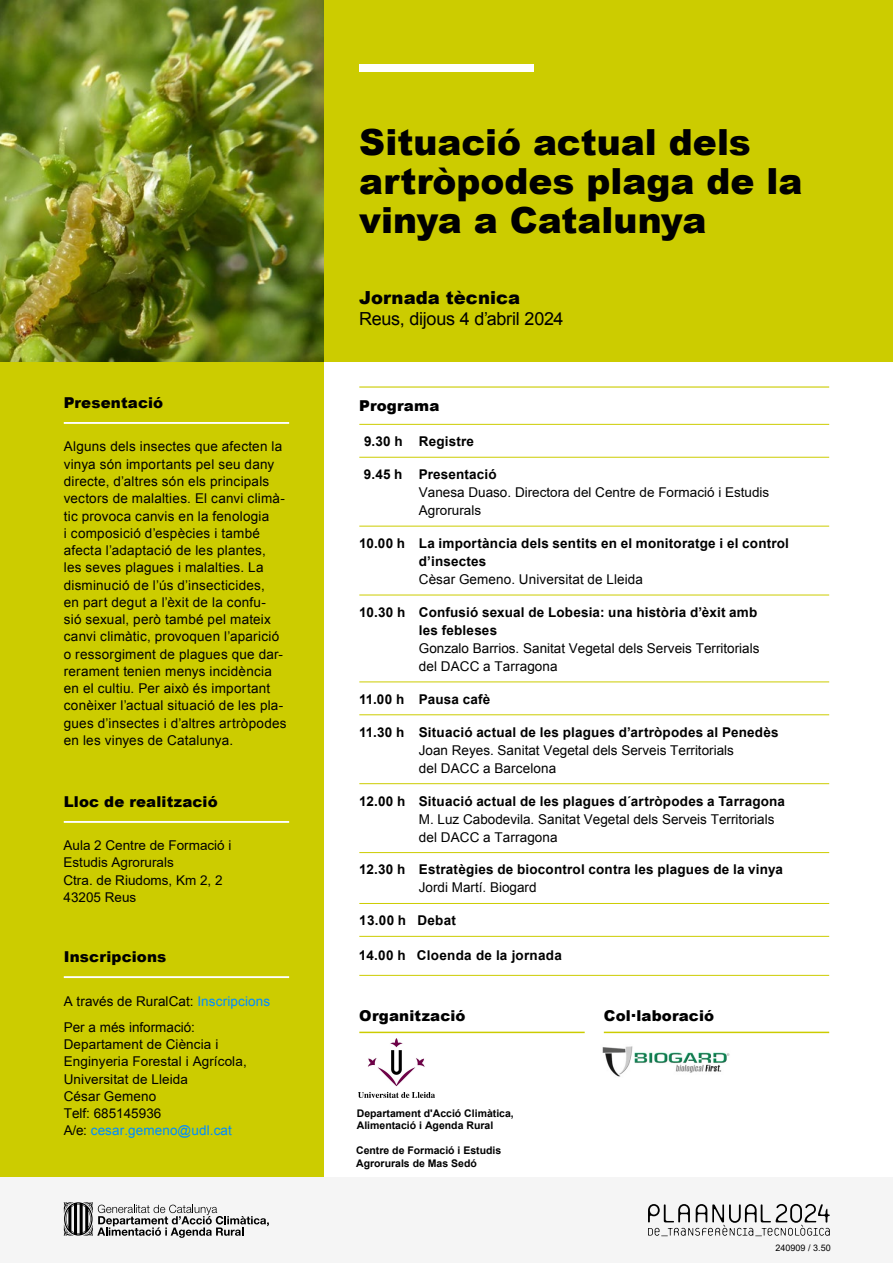
<style>
.page{position:relative;width:893px;height:1263px;background:#fff}
.page>*{position:absolute;margin:0;border:0;box-sizing:border-box;transform-origin:0 0}
.t1{font:900 36px/39px "Arial";color:#000}
.t2{font:18px "Arial";letter-spacing:-.015em;color:#000}
.t3{font:900 18px "Arial";letter-spacing:.005em;color:#000}
.t4{font:900 15px "Arial";letter-spacing:.01em;color:#000}
.P4{font:13.5px/17.2px "Arial";letter-spacing:.015em;color:#000}
.P1{font:13.5px/18px "Arial";color:#000}
.P1-2{font:700 13.5px/18px "Arial";letter-spacing:.015em;color:#000}
.t5{font:700 10.5px/12.6px "Arial";color:#000}
.t6{font:9px "Arial";color:#000}
.s1{color:#008cff}
.s2{font-weight:700}
.s3{font-weight:400}
</style>
<div class="page">
<div style="left:0;top:361px;width:323px;height:817px;background:#cc0"></div>
<div style="left:323px;top:0;width:570px;height:361px;background:#cc0"></div>
<div style="left:0;top:1178px;width:893px;height:85px;background:#f5f5f5"></div>
<svg style="left:648px;top:1204px;width:182px;height:32px"></svg>
<svg style="left:64px;top:1202px;width:205px;height:36px"></svg>
<div style="left:359px;top:64px;width:175px;height:7px;background:#fff"></div>
<hr style="left:64px;top:422px;width:225px;height:2px;background:#fff">
<hr style="left:64px;top:821px;width:225px;height:2px;background:#fff">
<hr style="left:64px;top:976px;width:225px;height:2px;background:#fff">
<hr style="left:359px;top:1032px;width:226px;height:1px;background:#cc0">
<hr style="left:604px;top:1032px;width:225px;height:1px;background:#cc0">
<img style="left:0;top:0;width:323px;height:361px">
<hr style="left:359px;top:386px;width:470px;height:2px;background:#cc0">
<hr style="left:359px;top:424px;width:470px;height:1px;background:#cc0">
<hr style="left:359px;top:457px;width:470px;height:1px;background:#cc0">
<hr style="left:359px;top:526px;width:470px;height:1px;background:#cc0">
<hr style="left:359px;top:595px;width:470px;height:1px;background:#cc0">
<hr style="left:359px;top:681px;width:470px;height:1px;background:#cc0">
<hr style="left:359px;top:714px;width:470px;height:1px;background:#cc0">
<hr style="left:359px;top:783px;width:470px;height:1px;background:#cc0">
<hr style="left:359px;top:852px;width:470px;height:1px;background:#cc0">
<hr style="left:359px;top:903px;width:470px;height:1px;background:#cc0">
<hr style="left:359px;top:936px;width:470px;height:1px;background:#cc0">
<img style="left:602px;top:1046px;width:128px;height:31px">
<img style="left:358px;top:1038px;width:76px;height:60px">
<hr style="left:359px;top:975px;width:470px;height:1px;background:#cc0">
<h6 class="t4" style="left:64px;top:392px;width:101px">Presentació</h6>
<p class="P4" style="left:64px;top:438px;width:224px">Alguns dels insectes que afecten la vinya són importants pel seu dany directe, d’altres són els principals vectors de malalties. El canvi climà&shy;tic provoca canvis en la fenologia<br>i composició d’espècies i també afecta l’adaptació de les plantes, les seves plagues i malalties. La disminució de l’ús d’insecticides,<br>en part degut a l’èxit de la confu&shy;sió sexual, però també pel mateix canvi climàtic, provoquen l’aparició o ressorgiment de plagues que dar&shy;rerament tenien menys incidència en el cultiu. Per això és important conèixer l’actual situació de les pla&shy;gues d’insectes i d’altres artròpodes en les vinyes de Catalunya.</p>
<h6 class="t4" style="left:64px;top:791px;width:155px">Lloc de realització</h6>
<p class="P4" style="left:63px;top:837px;width:170px">Aula 2 Centre de Formació i<br>Estudis Agrorurals<br>Ctra. de Riudoms, Km 2, 2<br>43205 Reus</p>
<h6 class="t4" style="left:64px;top:946px;width:104px">Inscripcions</h6>
<p class="P4" style="left:64px;top:992px;width:208px">A través de RuralCat: <span class="s1">Inscripcions</span></p>
<p class="P4" style="left:64px;top:1019px;width:184px">Per a més informació:<br>Departament de Ciència i<br>Enginyeria Forestal i Agrícola,<br>Universitat de Lleida<br>César Gemeno<br>Telf: 685145936<br>A/e: <span class="s1">cesar.gemeno@udl.cat</span></p>
<h1 class="t1" style="left:359px;top:122px;width:445px">Situació actual dels artròpodes plaga de la vinya a Catalunya</h1>
<h2 class="t3" style="left:359px;top:285px;width:162px">Jornada tècnica</h2>
<h3 class="t2" style="left:359px;top:307px;width:206px">Reus, dijous 4 d’abril 2024</h3>
<h4 class="t4" style="left:359px;top:395px;width:82px">Programa</h4>
<p class="P1-2" style="left:364px;top:433px;width:112px">9.30 h Registre</p>
<p class="P1" style="left:419px;top:465px;width:352px;text-indent:-55px"><span class="s2">9.45 h Presentació<br></span>Vanesa Duaso. Directora del Centre de Formació i Estudis<br>Agrorurals</p>
<p class="P1-2" style="left:419px;top:535px;width:372px;text-indent:-60px">10.00 h La importància dels sentits en el monitoratge i el control d’insectes<br><span class="s3">Cèsar Gemeno. Universitat de Lleida</span></p>
<p class="P1" style="left:419px;top:603px;width:342px;text-indent:-60px"><span class="s2">10.30 h Confusió sexual de Lobesia: una història d’èxit amb les febleses<br></span>Gonzalo Barrios. Sanitat Vegetal dels Serveis Territorials del DACC a Tarragona</p>
<p class="P1-2" style="left:359px;top:690px;width:133px">11.00 h Pausa cafè</p>
<p class="P1" style="left:419px;top:723px;width:361px;text-indent:-60px"><span class="s2">11.30 h Situació actual de les plagues d’artròpodes al Penedès<br></span>Joan Reyes. Sanitat Vegetal dels Serveis Territorials<br>del DACC a Barcelona</p>
<p class="P1" style="left:419px;top:792px;width:368px;text-indent:-60px"><span class="s2">12.00 h Situació actual de les plagues d´artròpodes a Tarragona<br></span>M. Luz Cabodevila. Sanitat Vegetal dels Serveis Territorials del DACC a Tarragona</p>
<p class="P1-2" style="left:419px;top:861px;width:366px;text-indent:-60px">12.30 h Estratègies de biocontrol contra les plagues de la vinya<br><span class="s3">Jordi Martí. Biogard</span></p>
<p class="P1-2" style="left:359px;top:912px;width:98px">13.00 h Debat</p>
<p class="P1-2" style="left:359px;top:947px;width:205px">14.00 h Cloenda de la jornada</p>
<h5 class="t4" style="left:359px;top:1005px;width:108px">Organització</h5>
<p class="t4" style="left:604px;top:1005px;width:112px">Col·laboració</p>
<p class="t5" style="left:357px;top:1107px;width:159px">Departament d'Acció Climàtica,<br>Alimentació i Agenda Rural</p>
<p class="t5" style="left:356px;top:1144px;width:147px">Centre de Formació i Estudis<br>Agrorurals de Mas Sedó</p>
<p class="t6" style="left:776px;top:1242px;width:57px">240909 / 3.50</p>
</div>
